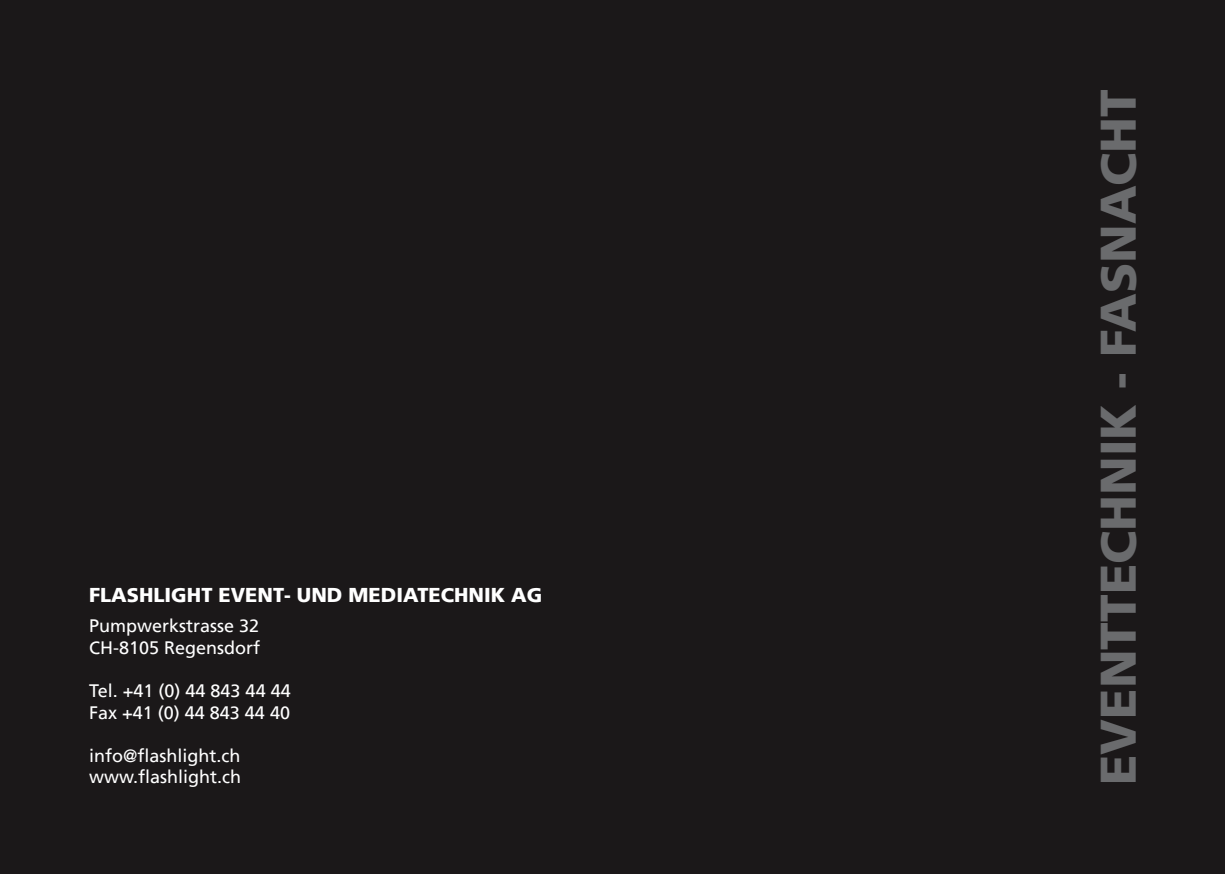
<style>
.page{position:relative;width:1225px;height:874px;background:#fff}
.page>*{position:absolute;margin:0;border:0;box-sizing:border-box;transform-origin:0 0}
.t1{font:900 49.6px "Frutiger";color:#6a6b6d}
.t2{font:900 20px "Frutiger";color:#fff}
.t3{font:18px/21.6px "Frutiger";color:#fff}
</style>
<div class="page">
<div style="left:0;top:0;width:1225px;height:873px;background:#1b1819"></div>
<p class="t2" style="left:89px;top:582px;width:455px">FLASHLIGHT EVENT- UND MEDIATECHNIK AG</p>
<p class="t3" style="left:89px;top:614px;width:173px">Pumpwerkstrasse 32<br>CH-8105 Regensdorf</p>
<p class="t3" style="left:89px;top:679px;width:203px">Tel. +41 (0) 44 843 44 44<br>Fax +41 (0) 44 843 44 40</p>
<p class="t3" style="left:89px;top:744px;width:154px">info@flashlight.ch www.flashlight.ch</p>
<h1 class="t1" style="left:1088px;top:784px;width:697px;rotate:-90deg">EVENTTECHNIK - FASNACHT</h1>
</div>
